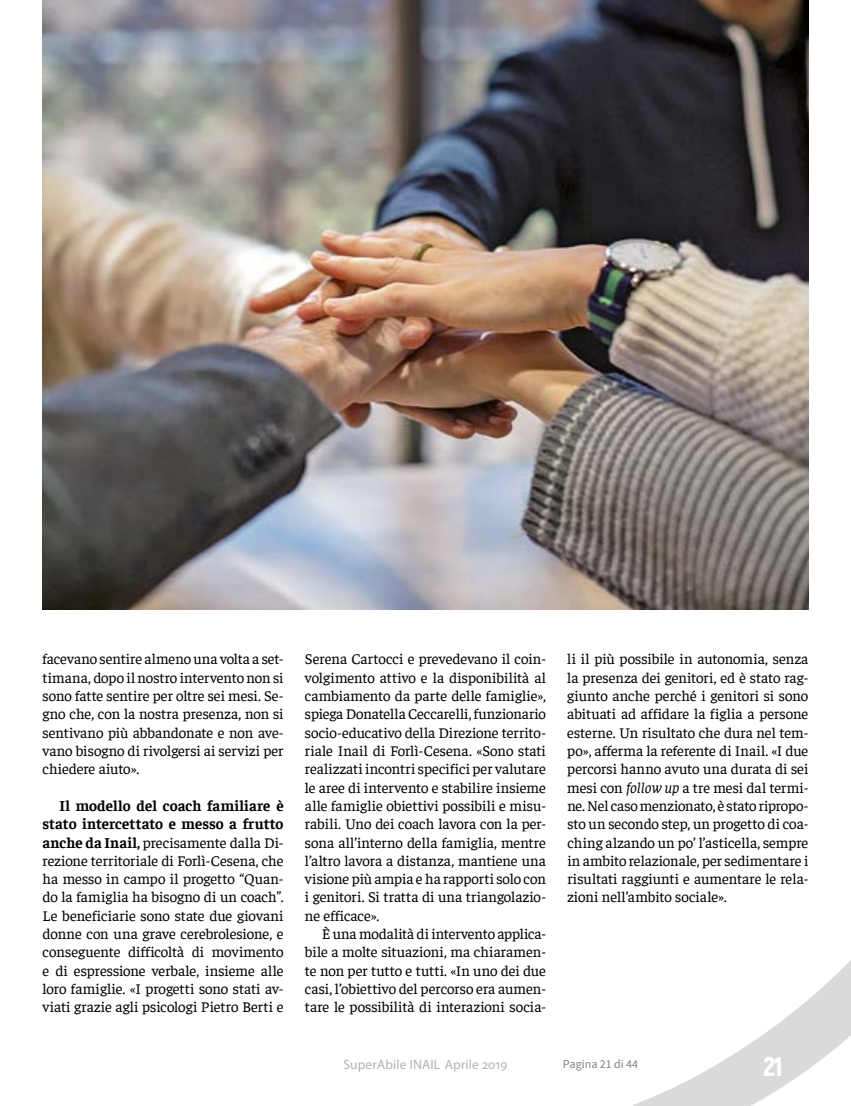
<style>
.page{position:relative;width:851px;height:1106px;background:#fff}
.page>*{position:absolute;margin:0;border:0;box-sizing:border-box;transform-origin:0 0}
.t1{font:900 27px "Akrobat";color:#fff}
.t2{font:15px/18.3px "Faustina";letter-spacing:-.005em;color:#000;text-align:justify}
.t3{font:13.5px "Myriad Pro";letter-spacing:.01em;color:#b3b2b2}
.t4{font:12px "Source Sans Pro";color:#808080}
.s1{font-weight:700}
.s2{font-style:italic}
</style>
<div class="page">
<svg style="left:633px;top:961px;width:217px;height:145px"></svg>
<img style="left:43px;top:0;width:765px;height:609px">
<p class="t2" style="left:43px;top:649px;width:242px">facevano sentire almeno una volta a set&shy;timana, dopo il nostro intervento non si sono fatte sentire per oltre sei mesi. Se&shy;gno che, con la nostra presenza, non si sentivano più abbandonate e non ave&shy;vano bisogno di rivolgersi ai servizi per chiedere aiuto».</p>
<p class="t2" style="left:43px;top:795px;width:242px;text-indent:17px"><span class="s1">Il modello del coach familiare è stato intercettato e messo a frutto anche da Inail,</span> precisamente dalla Di&shy;rezione territoriale di Forlì-Cesena, che ha messo in campo il progetto “Quan&shy;do la famiglia ha bisogno di un coach”.<br>Le beneficiarie sono state due giovani donne con una grave cerebrolesione, e conseguente difficoltà di movimento e di espressione verbale, insieme alle loro famiglie. «I progetti sono stati av&shy;viati grazie agli psicologi Pietro Berti e</p>
<p class="t2" style="left:305px;top:649px;width:242px">Serena Cartocci e prevedevano il coin&shy;volgimento attivo e la disponibilità al cambiamento da parte delle famiglie», spiega Donatella Ceccarelli, funzionario socio-educativo della Direzione territo&shy;riale Inail di Forlì-Cesena. «Sono stati realizzati incontri specifici per valutare le aree di intervento e stabilire insieme alle famiglie obiettivi possibili e misu&shy;rabili. Uno dei coach lavora con la per&shy;sona all’interno della famiglia, mentre l’altro lavora a distanza, mantiene una visione più ampia e ha rapporti solo con i genitori. Si tratta di una triangolazio&shy;ne efficace».</p>
<p class="t2" style="left:305px;top:923px;width:242px;text-indent:17px">È una modalità di intervento applica&shy;bile a molte situazioni, ma chiaramen&shy;te non per tutto e tutti. «In uno dei due casi, l’obiettivo del percorso era aumen&shy;tare le possibilità di interazioni socia-</p>
<p class="t2" style="left:567px;top:649px;width:242px">li il più possibile in autonomia, senza la presenza dei genitori, ed è stato rag&shy;giunto anche perché i genitori si sono abituati ad affidare la figlia a persone esterne. Un risultato che dura nel tem&shy;po», afferma la referente di Inail. «I due percorsi hanno avuto una durata di sei mesi con <span class="s2">follow up</span> a tre mesi dal termi&shy;ne. Nel caso menzionato, è stato ripropo&shy;sto un secondo step, un progetto di coa&shy;ching alzando un po’ l’asticella, sempre in ambito relazionale, per sedimentare i risultati raggiunti e aumentare le rela&shy;zioni nell’ambito sociale».</p>
<p class="t3" style="left:343px;top:1055px;width:166px">SuperAbile INAIL Aprile 2019</p>
<p class="t4" style="left:562px;top:1056px;width:77px">Pagina 21 di 44</p>
<h1 class="t1" style="left:763px;top:1049px;width:21px">21</h1>
</div>
